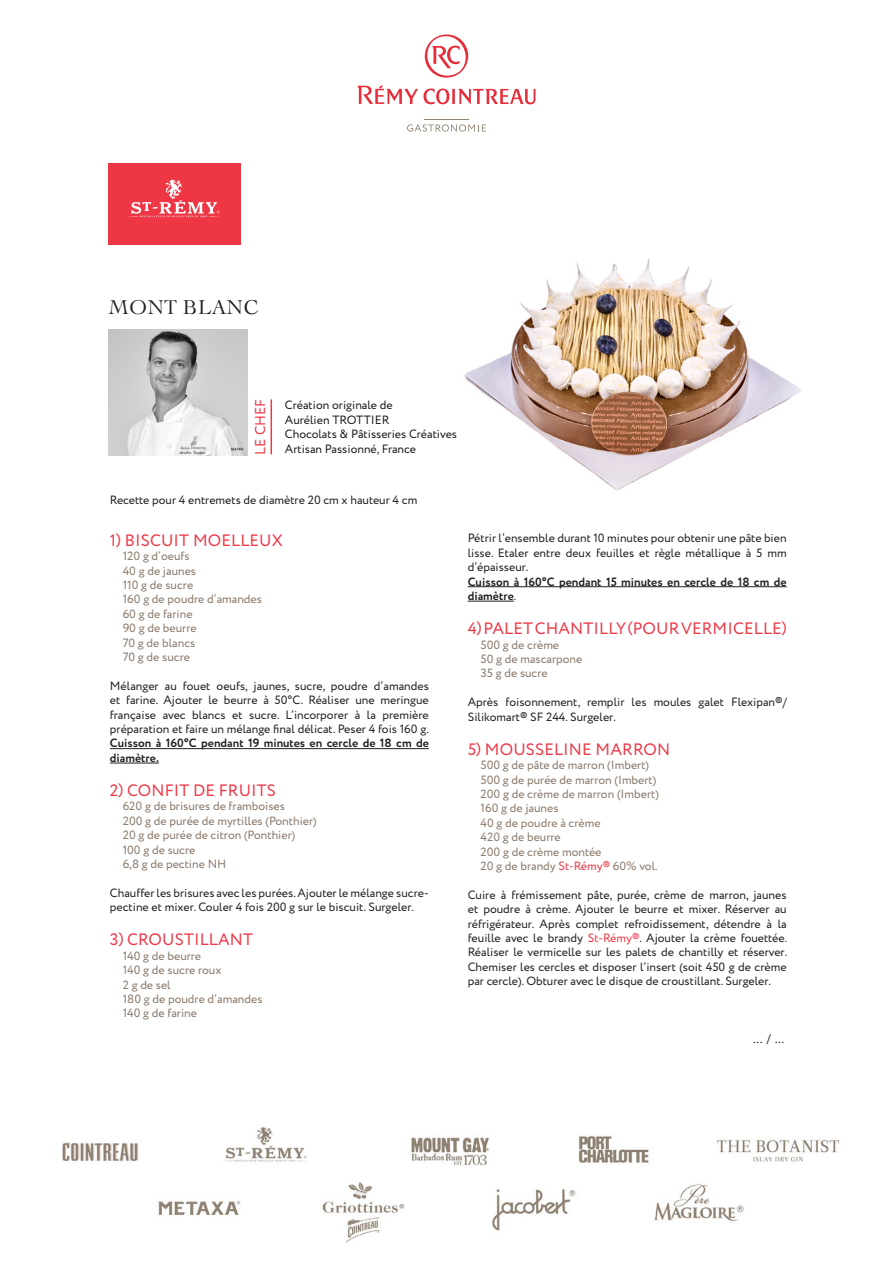
<style>
.page{position:relative;width:893px;height:1263px;background:#fff}
.page>*{position:absolute;margin:0;border:0;box-sizing:border-box;transform-origin:0 0}
.TITRE_RECETTE{font:19.5px "Le Cochin BQ";letter-spacing:.03em;color:#231f20}
.TITRE_PARAGRAPHE{font:16.5px "Circe";letter-spacing:.01em;color:#ee3645}
.TITRE_PARAGRAPHE-2{font:14.25px "Circe";letter-spacing:.01em;color:#ee3645}
.TEXTE{font:12px/14.4px "Circe";color:#231f20;text-align:justify}
.INGREDIENTS{font:12px "Circe";color:#897869}
.TEXTE-2{font:700 12px/14.4px "Circe";color:#231f20}
.CHEF{font:12px "Circe";color:#1e1c1c}
.adresse{font:12px "Century Gothic Pro";color:#231f20}
.s1{font-weight:400}
.s2{color:#ee3645}
</style>
<div class="page">
<svg style="left:358px;top:86px;width:177px;height:18px"></svg>
<svg style="left:425px;top:34px;width:43px;height:44px"></svg>
<hr style="left:424px;top:119px;width:45px;height:1px;background:#918273">
<svg style="left:407px;top:124px;width:79px;height:8px"></svg>
<img style="left:62px;top:1127px;width:778px;height:116px">
<hr style="left:110px;top:748px;width:319px;height:1px;background:#231f20">
<hr style="left:110px;top:763px;width:49px;height:1px;background:#231f20">
<div style="left:108px;top:164px;width:133px;height:81px;background:#ee3645"></div>
<svg style="left:128px;top:179px;width:92px;height:39px"></svg>
<img style="left:464px;top:259px;width:338px;height:232px">
<hr style="left:468px;top:586px;width:319px;height:1px;background:#231f20">
<hr style="left:468px;top:601px;width:46px;height:1px;background:#231f20">
<hr style="left:271px;top:400px;width:1px;height:54px;background:#ee3645">
<img style="left:108px;top:329px;width:139px;height:127px">
<p class="TITRE_RECETTE" style="left:108px;top:295px;width:152px">MONT BLANC</p>
<p class="TITRE_PARAGRAPHE-2" style="left:251px;top:455px;width:58px;rotate:-90deg">LE CHEF</p>
<p class="CHEF" style="left:285px;top:397px;width:109px">Création originale de</p>
<p class="CHEF" style="left:285px;top:412px;width:106px">Aurélien TROTTIER</p>
<p class="CHEF" style="left:285px;top:426px;width:174px">Chocolats &amp; Pâtisseries Créatives</p>
<p class="CHEF" style="left:285px;top:440px;width:133px">Artisan Passionné, France</p>
<p class="TEXTE" style="left:110px;top:493px;width:309px">Recette pour 4 entremets de diamètre 20 cm x hauteur 4 cm</p>
<p class="TITRE_PARAGRAPHE" style="left:110px;top:529px;width:174px">1) BISCUIT MOELLEUX</p>
<p class="INGREDIENTS" style="left:123px;top:548px;width:68px">120 g d’oeufs</p>
<p class="INGREDIENTS" style="left:123px;top:562px;width:75px">40 g de jaunes</p>
<p class="INGREDIENTS" style="left:123px;top:577px;width:72px">110 g de sucre</p>
<p class="INGREDIENTS" style="left:123px;top:591px;width:141px">160 g de poudre d’amandes</p>
<p class="INGREDIENTS" style="left:123px;top:606px;width:71px">60 g de farine</p>
<p class="INGREDIENTS" style="left:123px;top:620px;width:76px">90 g de beurre</p>
<p class="INGREDIENTS" style="left:123px;top:634px;width:74px">70 g de blancs</p>
<p class="INGREDIENTS" style="left:123px;top:649px;width:69px">70 g de sucre</p>
<p class="TEXTE" style="left:110px;top:679px;width:320px">Mélanger au fouet oeufs, jaunes, sucre, poudre d’amandes et farine. Ajouter le beurre à 50°C. Réaliser une meringue française avec blancs et sucre. L’incorporer à la première préparation et faire un mélange final délicat. Peser 4 fois 160 g.</p>
<p class="TEXTE-2" style="left:110px;top:737px;width:320px">Cuisson à 160°C pendant 19 minutes en cercle de 18 cm de diamètre.</p>
<p class="TITRE_PARAGRAPHE" style="left:110px;top:779px;width:168px">2) CONFIT DE FRUITS</p>
<p class="INGREDIENTS" style="left:123px;top:798px;width:164px">620 g de brisures de framboises</p>
<p class="INGREDIENTS" style="left:123px;top:813px;width:196px">200 g de purée de myrtilles (Ponthier)</p>
<p class="INGREDIENTS" style="left:123px;top:827px;width:174px">20 g de purée de citron (Ponthier)</p>
<p class="INGREDIENTS" style="left:123px;top:841px;width:74px">100 g de sucre</p>
<p class="INGREDIENTS" style="left:123px;top:856px;width:105px">6,8 g de pectine NH</p>
<p class="TEXTE" style="left:110px;top:886px;width:320px">Chauffer les brisures avec les purées. Ajouter le mélange sucre&shy;pectine et mixer. Couler 4 fois 200 g sur le biscuit. Surgeler.</p>
<p class="TITRE_PARAGRAPHE" style="left:110px;top:929px;width:145px">3) CROUSTILLANT</p>
<p class="INGREDIENTS" style="left:123px;top:948px;width:80px">140 g de beurre</p>
<p class="INGREDIENTS" style="left:123px;top:962px;width:100px">140 g de sucre roux</p>
<p class="INGREDIENTS" style="left:123px;top:976px;width:50px">2 g de sel</p>
<p class="INGREDIENTS" style="left:123px;top:991px;width:141px">180 g de poudre d’amandes</p>
<p class="INGREDIENTS" style="left:123px;top:1005px;width:76px">140 g de farine</p>
<p class="TEXTE" style="left:468px;top:531px;width:320px">Pétrir l’ensemble durant 10 minutes pour obtenir une pâte bien lisse. Etaler entre deux feuilles et règle métallique à 5 mm d’épaisseur.</p>
<p class="TEXTE-2" style="left:468px;top:575px;width:320px">Cuisson à 160°C pendant 15 minutes en cercle de 18 cm de diamètre<span class="s1">.</span></p>
<p class="TITRE_PARAGRAPHE" style="left:468px;top:617px;width:320px">4) PALET CHANTILLY (POUR VERMICELLE)</p>
<p class="INGREDIENTS" style="left:480px;top:636px;width:80px">500 g de crème</p>
<p class="INGREDIENTS" style="left:480px;top:651px;width:103px">50 g de mascarpone</p>
<p class="INGREDIENTS" style="left:480px;top:665px;width:69px">35 g de sucre</p>
<p class="TEXTE" style="left:468px;top:695px;width:320px">Après foisonnement, remplir les moules galet Flexipan®/<br>Silikomart® SF 244. Surgeler.</p>
<p class="TITRE_PARAGRAPHE" style="left:468px;top:738px;width:204px">5) MOUSSELINE MARRON</p>
<p class="INGREDIENTS" style="left:480px;top:757px;width:170px">500 g de pâte de marron (Imbert)</p>
<p class="INGREDIENTS" style="left:480px;top:771px;width:177px">500 g de purée de marron (Imbert)</p>
<p class="INGREDIENTS" style="left:480px;top:786px;width:180px">200 g de crème de marron (Imbert)</p>
<p class="INGREDIENTS" style="left:480px;top:800px;width:80px">160 g de jaunes</p>
<p class="INGREDIENTS" style="left:480px;top:815px;width:122px">40 g de poudre à crème</p>
<p class="INGREDIENTS" style="left:480px;top:829px;width:82px">420 g de beurre</p>
<p class="INGREDIENTS" style="left:480px;top:843px;width:122px">200 g de crème montée</p>
<p class="INGREDIENTS" style="left:480px;top:858px;width:179px">20 g de brandy <span class="s2">St-Rémy®</span> 60% vol.</p>
<p class="TEXTE" style="left:468px;top:888px;width:321px">Cuire à frémissement pâte, purée, crème de marron, jaunes et poudre à crème. Ajouter le beurre et mixer. Réserver au réfrigérateur. Après complet refroidissement, détendre à la feuille avec le brandy <span class="s2">St-Rémy®</span>. Ajouter la crème fouettée.<br>Réaliser le vermicelle sur les palets de chantilly et réserver.<br>Chemiser les cercles et disposer l’insert (soit 450 g de crème par cercle). Obturer avec le disque de croustillant. Surgeler.</p>
<p class="adresse" style="left:753px;top:1031px;width:33px">... / ...</p>
</div>
